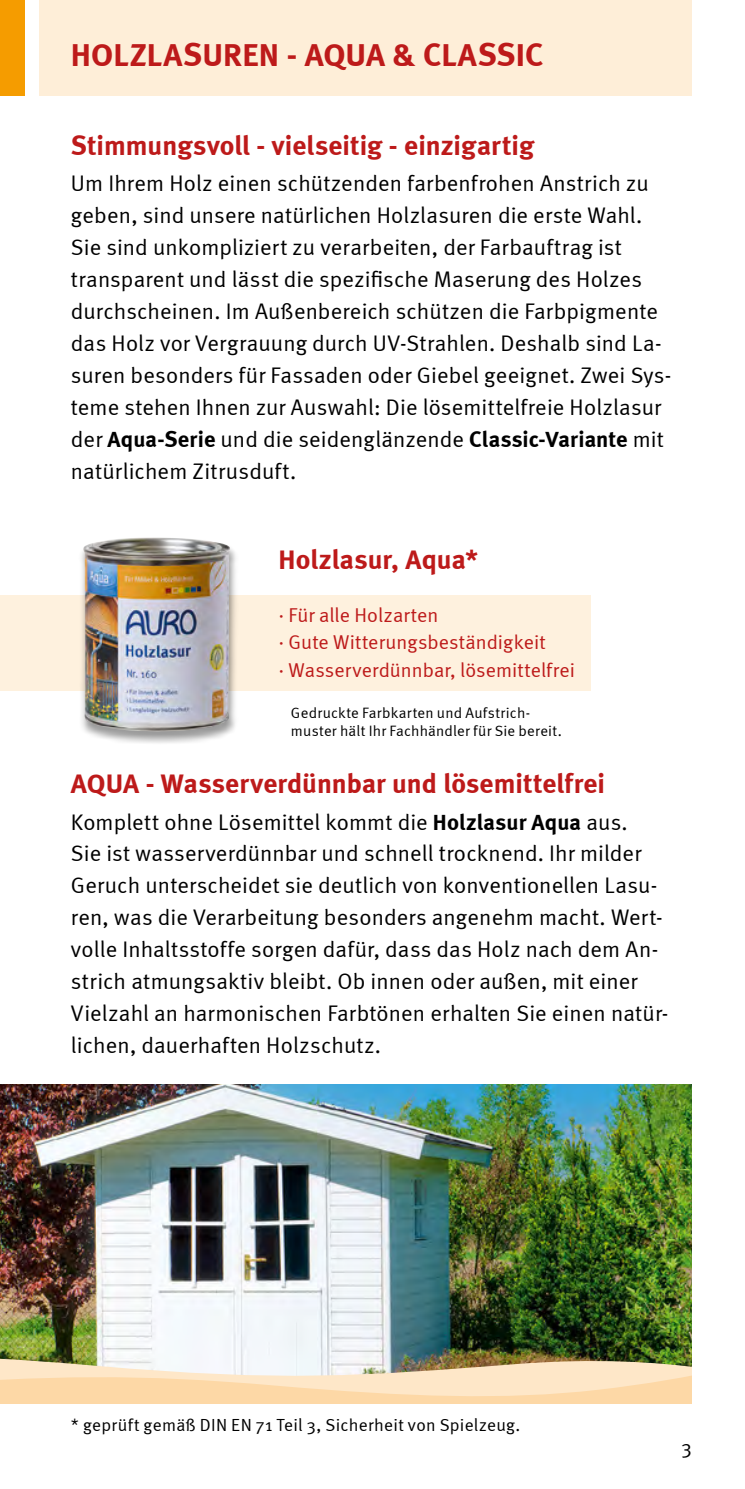
<style>
.page{position:relative;width:745px;height:1489px;background:#fff}
.page>*{position:absolute;margin:0;border:0;box-sizing:border-box;transform-origin:0 0}
.t1{font:700 32.5px "Meta";letter-spacing:.005em;color:#bd1a1a}
.t2{font:700 27.5px "Meta";letter-spacing:.005em;color:#bd1a1a}
.t3{font:22.5px/32px "Meta Normal";letter-spacing:.005em;color:#000}
.t4{font:20px/27.5px "Meta Normal";letter-spacing:.005em;color:#bd1a1a}
.t5{font:20px "Meta Normal";color:#000}
.t6{font:17.5px "Meta Normal";letter-spacing:.02em;color:#000}
.t7{font:15px/18.8px "Meta Normal";letter-spacing:.015em;color:#000}
.s1{font-family:"Meta";font-weight:700}
</style>
<div class="page">
<div style="left:39px;top:0;width:652px;height:96px;background:#feeed8"></div>
<div style="left:0;top:0;width:25px;height:96px;background:#f59c00"></div>
<div style="left:0;top:595px;width:590px;height:96px;background:#fef1de"></div>
<div style="left:78px;top:537px;width:161px;height:208px;background:#000;opacity:.4"></div>
<img style="left:83px;top:537px;width:148px;height:195px">
<img style="left:0;top:1084px;width:691px;height:265px">
<img style="left:0;top:1349px;width:691px;height:54px">
<h1 class="t1" style="left:71px;top:35px;width:474px">HOLZLASUREN - AQUA &amp; CLASSIC</h1>
<p class="t2" style="left:71px;top:129px;width:464px">Stimmungsvoll - vielseitig - einzigartig</p>
<p class="t3" style="left:71px;top:167px;width:601px">Um Ihrem Holz einen schützenden farbenfrohen Anstrich zu geben, sind unsere natürlichen Holzlasuren die erste Wahl.<br>Sie sind unkompliziert zu verarbeiten, der Farbauftrag ist transparent und lässt die spezifische Maserung des Holzes durchscheinen. Im Außenbereich schützen die Farbpigmente das Holz vor Vergrauung durch UV-Strahlen. Deshalb sind La&shy;suren besonders für Fassaden oder Giebel geeignet. Zwei Sys&shy;teme stehen Ihnen zur Auswahl: Die lösemittelfreie Holzlasur der <span class="s1">Aqua-Serie</span> und die seidenglänzende <span class="s1">Classic-Variante</span> mit natürlichem Zitrusduft.</p>
<p class="t2" style="left:278px;top:543px;width:201px">Holzlasur, Aqua*</p>
<p class="t4" style="left:278px;top:600px;width:298px">· Für alle Holzarten<br>· Gute Witterungsbeständigkeit<br>· Wasserverdünnbar, lösemittelfrei</p>
<p class="t7" style="left:291px;top:703px;width:272px">Gedruckte Farbkarten und Aufstrich&shy;muster hält Ihr Fachhändler für Sie bereit.</p>
<p class="t2" style="left:71px;top:766px;width:535px">AQUA - Wasserverdünnbar und lösemittelfrei</p>
<p class="t3" style="left:71px;top:805px;width:598px">Komplett ohne Lösemittel kommt die <span class="s1">Holzlasur Aqua</span> aus.<br>Sie ist wasserverdünnbar und schnell trocknend. Ihr milder Geruch unterscheidet sie deutlich von konventionellen Lasu&shy;ren, was die Verarbeitung besonders angenehm macht. Wert&shy;volle Inhaltsstoffe sorgen dafür, dass das Holz nach dem An&shy;strich atmungsaktiv bleibt. Ob innen oder außen, mit einer Vielzahl an harmonischen Farbtönen erhalten Sie einen natür&shy;lichen, dauerhaften Holzschutz.</p>
<p class="t6" style="left:71px;top:1414px;width:450px">* geprüft gemäß DIN EN 71 Teil 3, Sicherheit von Spielzeug.</p>
<p class="t5" style="left:681px;top:1435px;width:12px">3</p>
</div>
